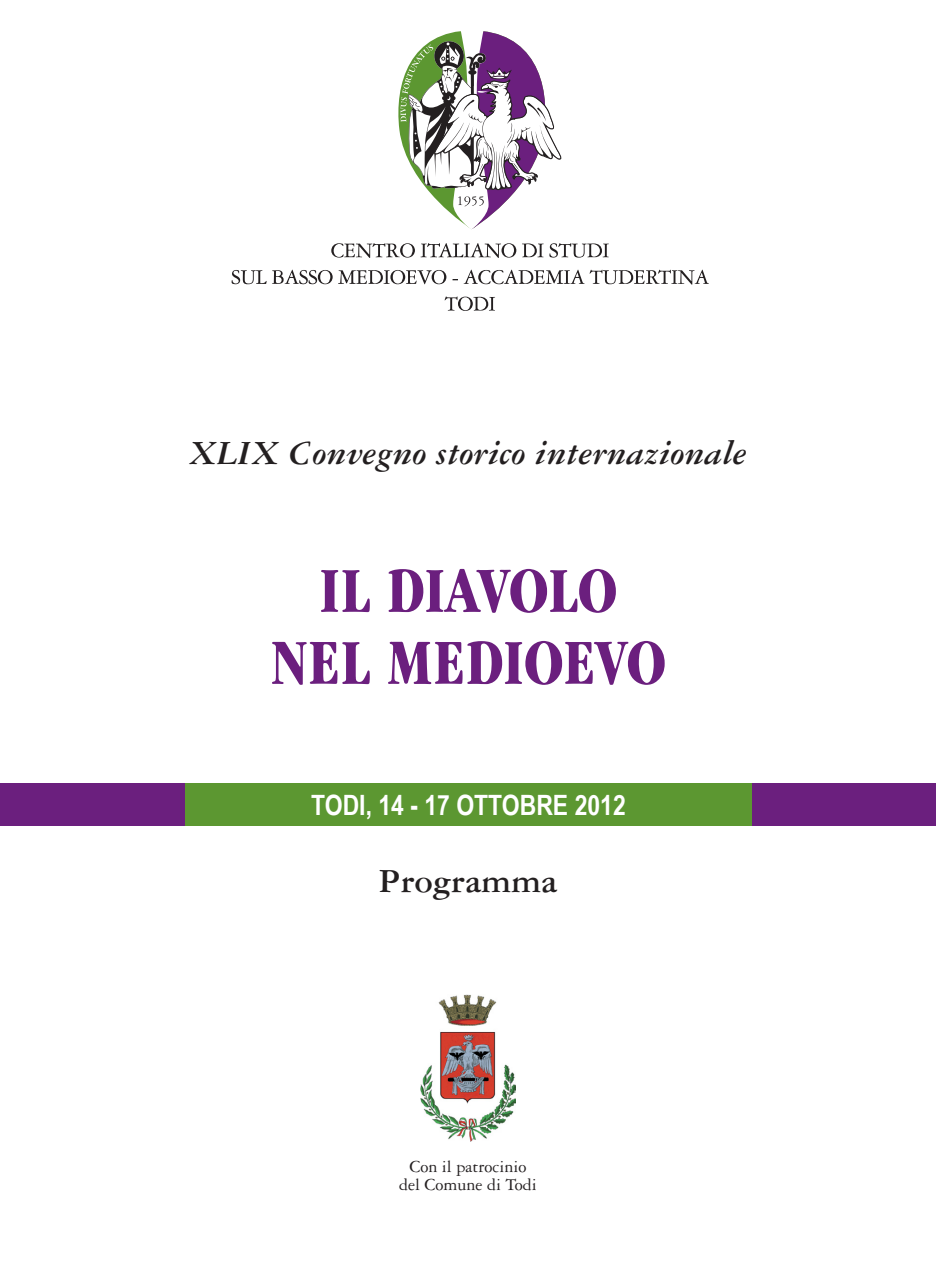
<style>
.page{position:relative;width:936px;height:1276px;background:#fff}
.page>*{position:absolute;margin:0;border:0;box-sizing:border-box;transform-origin:0 0}
.t1{font:700 60px "Garamond ITC Condensed BQ";letter-spacing:.02em;color:#6b1f7e}
.t2{font:700 60px "Garamond ITC Condensed BQ";color:#6b1f7e}
.t3{font:italic 700 36px "Garamond 3 LT Std";color:#231f20}
.t4{font:700 36px "Garamond 3 LT Std";color:#231f20}
.t5{font:700 28px "Arial Narrow";color:#fff}
.t6{font:18px "Garamond 3 LT Std";color:#231f20}
</style>
<div class="page">
<svg style="left:231px;top:243px;width:477px;height:68px"></svg>
<svg style="left:398px;top:31px;width:164px;height:199px"></svg>
<div style="left:184px;top:783px;width:568px;height:43px;background:#5c9731"></div>
<div style="left:0;top:783px;width:184px;height:43px;background:#6b1f7e"></div>
<div style="left:752px;top:783px;width:183px;height:43px;background:#6b1f7e"></div>
<img style="left:420px;top:994px;width:95px;height:147px">
<p class="t3" style="left:189px;top:433px;width:559px">XLIX Convegno storico internazionale</p>
<p class="t2" style="left:320px;top:555px;width:298px">IL DIAVOLO</p>
<p class="t1" style="left:271px;top:627px;width:395px">NEL MEDIOEVO</p>
<p class="t5" style="left:311px;top:784px;width:316px">TODI, 14 - 17 OTTOBRE 2012</p>
<p class="t4" style="left:379px;top:861px;width:179px">Programma</p>
<p class="t6" style="left:409px;top:1156px;width:118px">Con il patrocinio</p>
<p class="t6" style="left:399px;top:1174px;width:139px">del Comune di Todi</p>
</div>
